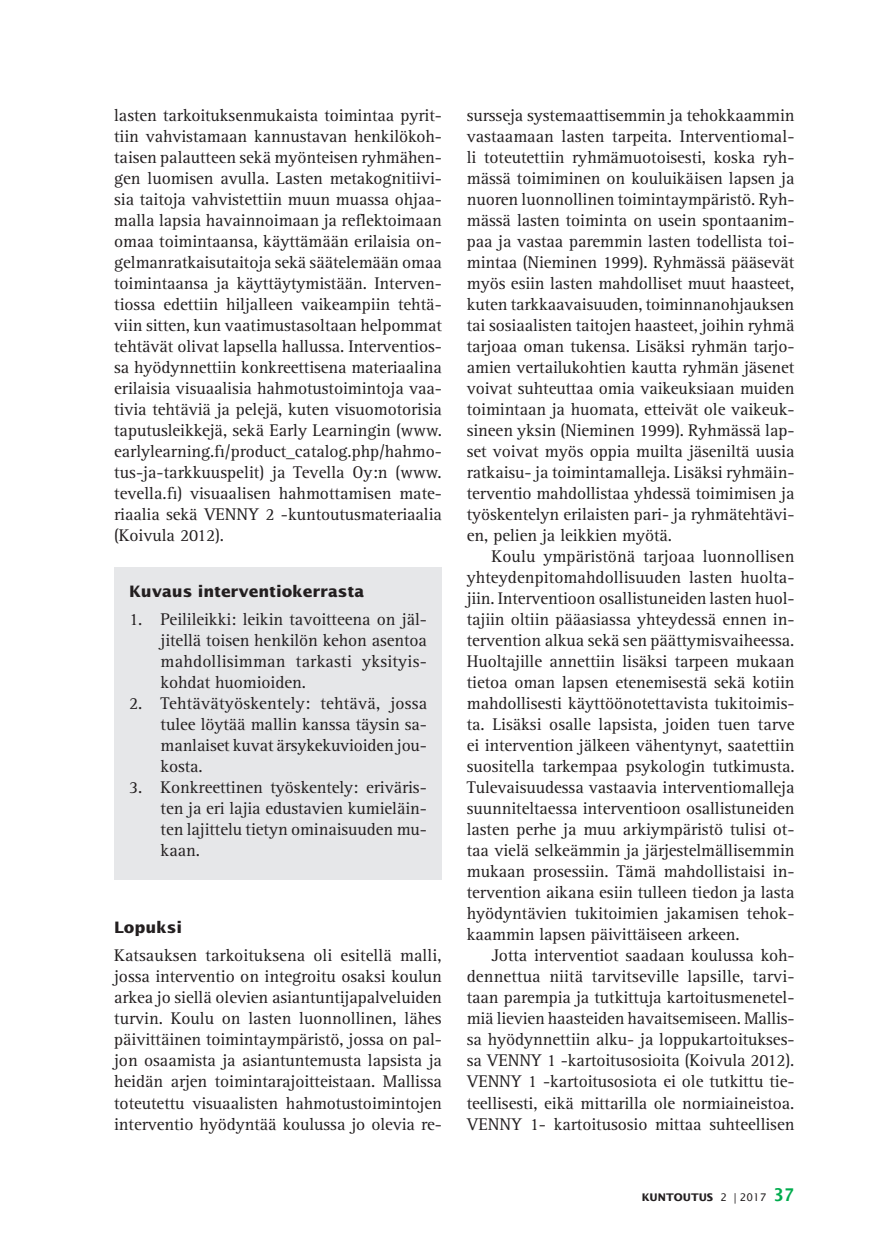
<style>
.page{position:relative;width:874px;height:1241px;background:#fff}
.page>*{position:absolute;margin:0;border:0;box-sizing:border-box;transform-origin:0 0}
.C_Teksti_2_Rotis_Ser{font:17.5px/21px "Rotis Serif Std";letter-spacing:-.005em;color:#231f20;text-align:justify}
.C_Teksti_1_Rotis_Ser{font:17.5px/21px "Rotis Serif Std";letter-spacing:-.005em;color:#231f20;text-align:justify}
.C_Ots_3{font:700 15.75px "Lucida Sans Std";letter-spacing:-.005em;color:#231f20}
.t1{font:700 10.5px "Lucida Sans Std";color:#231f20}
.s1{font-weight:400}
.s2{font-family:"Lucida Sans Typewriter Std";font-size:17.5px;color:#00ab4d}
</style>
<div class="page">
<div style="left:114px;top:566px;width:327px;height:313px;background:#e6e7e9"></div>
<p class="C_Teksti_2_Rotis_Ser" style="left:114px;top:105px;width:329px">lasten tarkoituksenmukaista toimintaa pyrit&shy;tiin vahvistamaan kannustavan henkilökoh&shy;taisen palautteen sekä myönteisen ryhmähen&shy;gen luomisen avulla. Lasten metakognitiivi&shy;sia taitoja vahvistettiin muun muassa ohjaa&shy;malla lapsia havainnoimaan ja reflektoimaan omaa toimintaansa, käyttämään erilaisia on&shy;gelmanratkaisutaitoja sekä säätelemään omaa toimintaansa ja käyttäytymistään. Interven&shy;tiossa edettiin hiljalleen vaikeampiin tehtä&shy;viin sitten, kun vaatimustasoltaan helpommat tehtävät olivat lapsella hallussa. Interventios&shy;sa hyödynnettiin konkreettisena materiaalina erilaisia visuaalisia hahmotustoimintoja vaa&shy;tivia tehtäviä ja pelejä, kuten visuomotorisia taputusleikkejä, sekä Early Learningin (www. earlylearning.fi/product_catalog.php/hahmo&shy;tus-ja-tarkkuuspelit) ja Tevella Oy:n (www. tevella.fi) visuaalisen hahmottamisen mate&shy;riaalia sekä VENNY 2 -kuntoutusmateriaalia (Koivula 2012).</p>
<p class="C_Ots_3" style="left:129px;top:582px;width:236px">Kuvaus interventiokerrasta</p>
<p class="C_Teksti_2_Rotis_Ser" style="left:160px;top:609px;width:268px;text-indent:-32px">1. Peilileikki: leikin tavoitteena on jäl&shy;jitellä toisen henkilön kehon asentoa mahdollisimman tarkasti yksityis&shy;kohdat huomioiden.</p>
<p class="C_Teksti_2_Rotis_Ser" style="left:160px;top:693px;width:268px;text-indent:-32px">2. Tehtävätyöskentely: tehtävä, jossa tulee löytää mallin kanssa täysin sa&shy;manlaiset kuvat ärsykekuvioiden jou&shy;kosta.</p>
<p class="C_Teksti_2_Rotis_Ser" style="left:160px;top:777px;width:268px;text-indent:-32px">3. Konkreettinen työskentely: eriväris&shy;ten ja eri lajia edustavien kumieläin&shy;ten lajittelu tietyn ominaisuuden mu&shy;kaan.</p>
<p class="C_Ots_3" style="left:114px;top:918px;width:70px">Lopuksi</p>
<p class="C_Teksti_1_Rotis_Ser" style="left:114px;top:945px;width:329px">Katsauksen tarkoituksena oli esitellä malli, jossa interventio on integroitu osaksi koulun arkea jo siellä olevien asiantuntijapalveluiden turvin. Koulu on lasten luonnollinen, lähes päivittäinen toimintaympäristö, jossa on pal&shy;jon osaamista ja asiantuntemusta lapsista ja heidän arjen toimintarajoitteistaan. Mallissa toteutettu visuaalisten hahmotustoimintojen interventio hyödyntää koulussa jo olevia re-</p>
<p class="C_Teksti_1_Rotis_Ser" style="left:466px;top:105px;width:329px">sursseja systemaattisemmin ja tehokkaammin vastaamaan lasten tarpeita. Interventiomal&shy;li toteutettiin ryhmämuotoisesti, koska ryh&shy;mässä toimiminen on kouluikäisen lapsen ja nuoren luonnollinen toimintaympäristö. Ryh&shy;mässä lasten toiminta on usein spontaanim&shy;paa ja vastaa paremmin lasten todellista toi&shy;mintaa (Nieminen 1999). Ryhmässä pääsevät myös esiin lasten mahdolliset muut haasteet, kuten tarkkaavaisuuden, toiminnanohjauksen tai sosiaalisten taitojen haasteet, joihin ryhmä tarjoaa oman tukensa. Lisäksi ryhmän tarjo&shy;amien vertailukohtien kautta ryhmän jäsenet voivat suhteuttaa omia vaikeuksiaan muiden toimintaan ja huomata, etteivät ole vaikeuk&shy;sineen yksin (Nieminen 1999). Ryhmässä lap&shy;set voivat myös oppia muilta jäseniltä uusia ratkaisu- ja toimintamalleja. Lisäksi ryhmäin&shy;terventio mahdollistaa yhdessä toimimisen ja työskentelyn erilaisten pari- ja ryhmätehtävi&shy;en, pelien ja leikkien myötä.</p>
<p class="C_Teksti_2_Rotis_Ser" style="left:466px;top:546px;width:329px;text-indent:25px">Koulu ympäristönä tarjoaa luonnollisen yhteydenpitomahdollisuuden lasten huolta&shy;jiin. Interventioon osallistuneiden lasten huol&shy;tajiin oltiin pääasiassa yhteydessä ennen in&shy;tervention alkua sekä sen päättymisvaiheessa.<br>Huoltajille annettiin lisäksi tarpeen mukaan tietoa oman lapsen etenemisestä sekä kotiin mahdollisesti käyttöönotettavista tukitoimis&shy;ta. Lisäksi osalle lapsista, joiden tuen tarve ei intervention jälkeen vähentynyt, saatettiin suositella tarkempaa psykologin tutkimusta.<br>Tulevaisuudessa vastaavia interventiomalleja suunniteltaessa interventioon osallistuneiden lasten perhe ja muu arkiympäristö tulisi ot&shy;taa vielä selkeämmin ja järjestelmällisemmin mukaan prosessiin. Tämä mahdollistaisi in&shy;tervention aikana esiin tulleen tiedon ja lasta hyödyntävien tukitoimien jakamisen tehok&shy;kaammin lapsen päivittäiseen arkeen.</p>
<p class="C_Teksti_2_Rotis_Ser" style="left:466px;top:945px;width:329px;text-indent:25px">Jotta interventiot saadaan koulussa koh&shy;dennettua niitä tarvitseville lapsille, tarvi&shy;taan parempia ja tutkittuja kartoitusmenetel&shy;miä lievien haasteiden havaitsemiseen. Mallis&shy;sa hyödynnettiin alku- ja loppukartoitukses&shy;sa VENNY 1 -kartoitusosioita (Koivula 2012).<br>VENNY 1 -kartoitusosiota ei ole tutkittu tie&shy;teellisesti, eikä mittarilla ole normiaineistoa.<br>VENNY 1- kartoitusosio mittaa suhteellisen</p>
<p class="t1" style="left:641px;top:1191px;width:154px">KUNTOUTUS <span class="s1">2 | 2017</span> <span class="s2">37</span></p>
</div>
